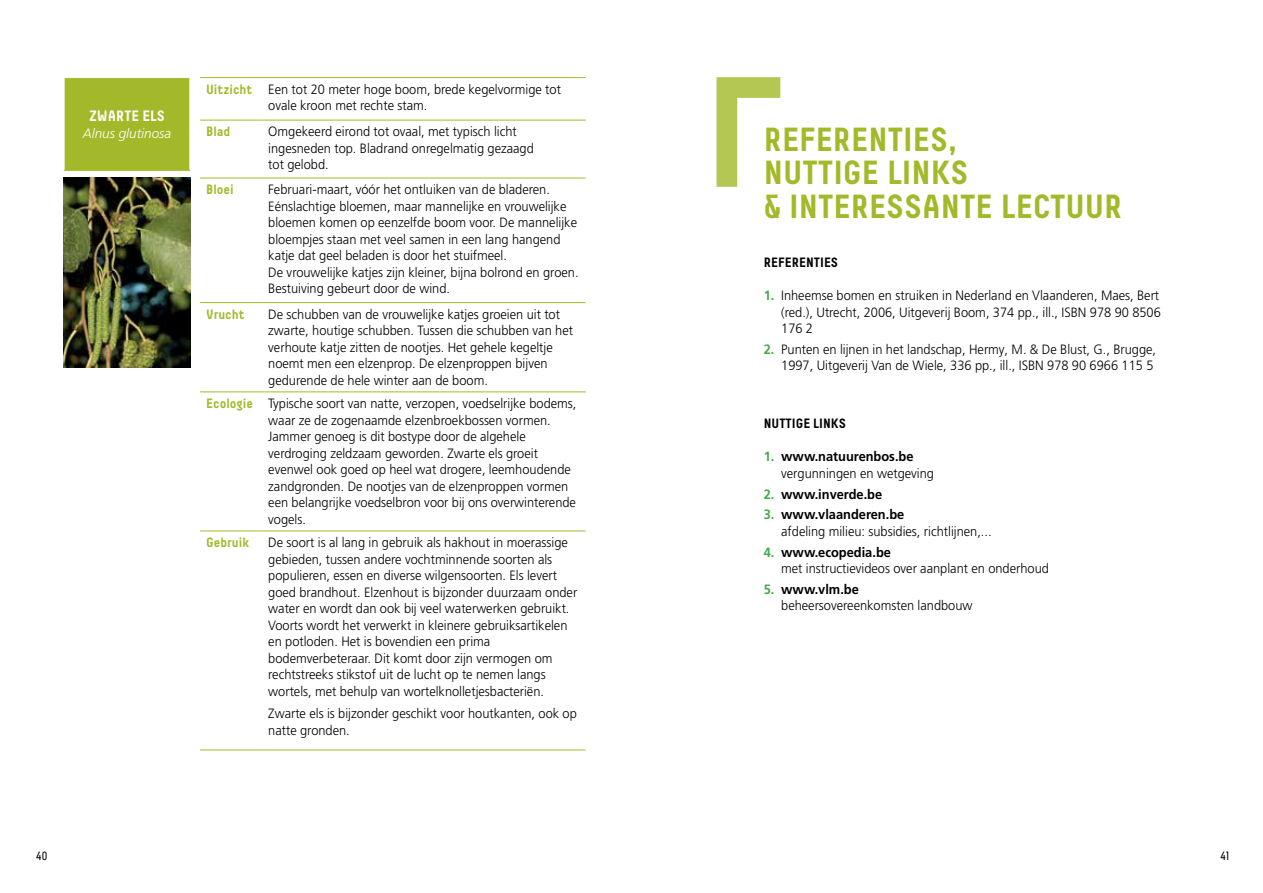
<style>
.page{position:relative;width:1263px;height:893px;background:#fff}
.page>*{position:absolute;margin:0;border:0;box-sizing:border-box;transform-origin:0 0}
.t1{font:700 33.45px/33.5px "Decima";color:#a3b929}
.t2{font:700 15px "Decima";color:#fff}
.t3{font:300 13.5px/16.5px "Frutiger LT Pro";color:#000;scale:.95 1}
.t4{font:700 13.5px "Decima";color:#000}
.t5{font:700 13.5px "Decima";color:#a3b929}
.t6{font:700 13.5px "Frutiger LT Pro";color:#000;scale:.95 1}
.t7{font:italic 300 13.5px "Frutiger LT Pro";color:#fff}
.t8{font:12px "Decima";color:#000;scale:.95 1}
.s1{font-family:"Decima";font-weight:700;color:#a3b929}
.s2{font-weight:700;color:#41ad49}
.s3{font-weight:700}
.s4{color:#41ad49}
</style>
<div class="page">
<svg style="left:716px;top:77px;width:64px;height:110px"></svg>
<hr style="left:200px;top:77px;width:62px;height:1px;background:#a3b929">
<hr style="left:262px;top:77px;width:324px;height:1px;background:#a3b929">
<hr style="left:200px;top:120px;width:62px;height:1px;background:#a3b929">
<hr style="left:262px;top:120px;width:324px;height:1px;background:#a3b929">
<hr style="left:200px;top:178px;width:62px;height:1px;background:#a3b929">
<hr style="left:262px;top:178px;width:324px;height:1px;background:#a3b929">
<hr style="left:200px;top:302px;width:62px;height:1px;background:#a3b929">
<hr style="left:262px;top:302px;width:324px;height:1px;background:#a3b929">
<hr style="left:200px;top:391px;width:62px;height:1px;background:#a3b929">
<hr style="left:262px;top:391px;width:324px;height:1px;background:#a3b929">
<hr style="left:200px;top:531px;width:62px;height:1px;background:#a3b929">
<hr style="left:262px;top:531px;width:324px;height:1px;background:#a3b929">
<hr style="left:200px;top:750px;width:62px;height:1px;background:#a3b929">
<hr style="left:262px;top:750px;width:324px;height:1px;background:#a3b929">
<img style="left:64px;top:178px;width:126px;height:190px">
<div style="left:64px;top:78px;width:126px;height:92px;background:#a3b929"></div>
<hr style="left:64px;top:78px;width:1px;height:92px;background:#fff">
<hr style="left:189px;top:78px;width:1px;height:92px;background:#fff">
<hr style="left:64px;top:170px;width:126px;height:1px;background:#a3b929">
<p class="t2" style="left:89px;top:107px;width:77px">ZWARTE ELS</p>
<p class="t7" style="left:83px;top:125px;width:90px">Alnus glutinosa</p>
<p class="t3" style="left:268px;top:81px;width:310px;text-indent:-62px"><span class="s1">Uitzicht</span> Een tot 20 meter hoge boom, brede kegelvormige tot ovale kroon met rechte stam.</p>
<p class="t5" style="left:206px;top:124px;width:26px">Blad</p>
<p class="t3" style="left:268px;top:123px;width:281px">Omgekeerd eirond tot ovaal, met typisch licht ingesneden top. Bladrand onregelmatig gezaagd tot gelobd.</p>
<p class="t5" style="left:206px;top:181px;width:29px">Bloei</p>
<p class="t3" style="left:268px;top:181px;width:328px">Februari-maart, vóór het ontluiken van de bladeren.<br>Eénslachtige bloemen, maar mannelijke en vrouwelijke bloemen komen op eenzelfde boom voor. De mannelijke bloempjes staan met veel samen in een lang hangend katje dat geel beladen is door het stuifmeel.<br>De vrouwelijke katjes zijn kleiner, bijna bolrond en groen.<br>Bestuiving gebeurt door de wind.</p>
<p class="t5" style="left:206px;top:306px;width:40px">Vrucht</p>
<p class="t3" style="left:268px;top:306px;width:322px">De schubben van de vrouwelijke katjes groeien uit tot zwarte, houtige schubben. Tussen die schubben van het verhoute katje zitten de nootjes. Het gehele kegeltje noemt men een elzenprop. De elzenproppen bijven gedurende de hele winter aan de boom.</p>
<p class="t3" style="left:268px;top:395px;width:326px;text-indent:-62px"><span class="s1">Ecologie</span> Typische soort van natte, verzopen, voedselrijke bodems, waar ze de zogenaamde elzenbroekbossen vormen.<br>Jammer genoeg is dit bostype door de algehele verdroging zeldzaam geworden. Zwarte els groeit evenwel ook goed op heel wat drogere, leemhoudende zandgronden. De nootjes van de elzenproppen vormen een belangrijke voedselbron voor bij ons overwinterende vogels.</p>
<p class="t5" style="left:206px;top:534px;width:45px">Gebruik</p>
<p class="t3" style="left:268px;top:534px;width:327px">De soort is al lang in gebruik als hakhout in moerassige gebieden, tussen andere vochtminnende soorten als populieren, essen en diverse wilgensoorten. Els levert goed brandhout. Elzenhout is bijzonder duurzaam onder water en wordt dan ook bij veel waterwerken gebruikt.<br>Voorts wordt het verwerkt in kleinere gebruiksartikelen en potloden. Het is bovendien een prima bodemverbeteraar. Dit komt door zijn vermogen om rechtstreeks stikstof uit de lucht op te nemen langs wortels, met behulp van wortelknolletjesbacteriën.</p>
<p class="t3" style="left:268px;top:705px;width:326px">Zwarte els is bijzonder geschikt voor houtkanten, ook op natte gronden.</p>
<h1 class="t1" style="left:764px;top:122px;width:360px">REFERENTIES,<br>NUTTIGE LINKS<br>&amp; INTERESSANTE LECTUUR</h1>
<p class="t4" style="left:764px;top:254px;width:76px">REFERENTIES</p>
<p class="t3" style="left:781px;top:287px;width:401px;text-align:justify;text-indent:-17px"><span class="s2">1.</span> Inheemse bomen en struiken in Nederland en Vlaanderen, Maes, Bert (red.), Utrecht, 2006, Uitgeverij Boom, 374 pp., ill., ISBN 978 90 8506<br>176 2</p>
<p class="t3" style="left:764px;top:341px;width:414px;text-align:right"><span class="s2">2.</span> Punten en lijnen in het landschap, Hermy, M. &amp; De Blust, G., Brugge,<br>1997, Uitgeverij Van de Wiele, 336 pp., ill., ISBN 978 90 6966 115 5</p>
<p class="t4" style="left:764px;top:416px;width:84px">NUTTIGE LINKS</p>
<p class="t3" style="left:781px;top:449px;width:162px;text-indent:-17px"><span class="s2">1.</span> <span class="s3">www.natuurenbos.be </span>vergunningen en wetgeving</p>
<p class="t6" style="left:764px;top:486px;width:126px"><span class="s4">2.</span> www.inverde.be</p>
<p class="t3" style="left:781px;top:507px;width:223px;text-indent:-17px"><span class="s2">3.</span> <span class="s3">www.vlaanderen.be<br></span>afdeling milieu: subsidies, richtlijnen,...</p>
<p class="t3" style="left:781px;top:544px;width:283px;text-indent:-17px"><span class="s2">4.</span> <span class="s3">www.ecopedia.be<br></span>met instructievideos over aanplant en onderhoud</p>
<p class="t3" style="left:781px;top:581px;width:203px;text-indent:-17px"><span class="s2">5.</span> <span class="s3">www.vlm.be </span>beheersovereenkomsten landbouw</p>
<p class="t8" style="left:36px;top:849px;width:13px">40</p>
<p class="t8" style="left:1220px;top:849px;width:11px">41</p>
</div>
